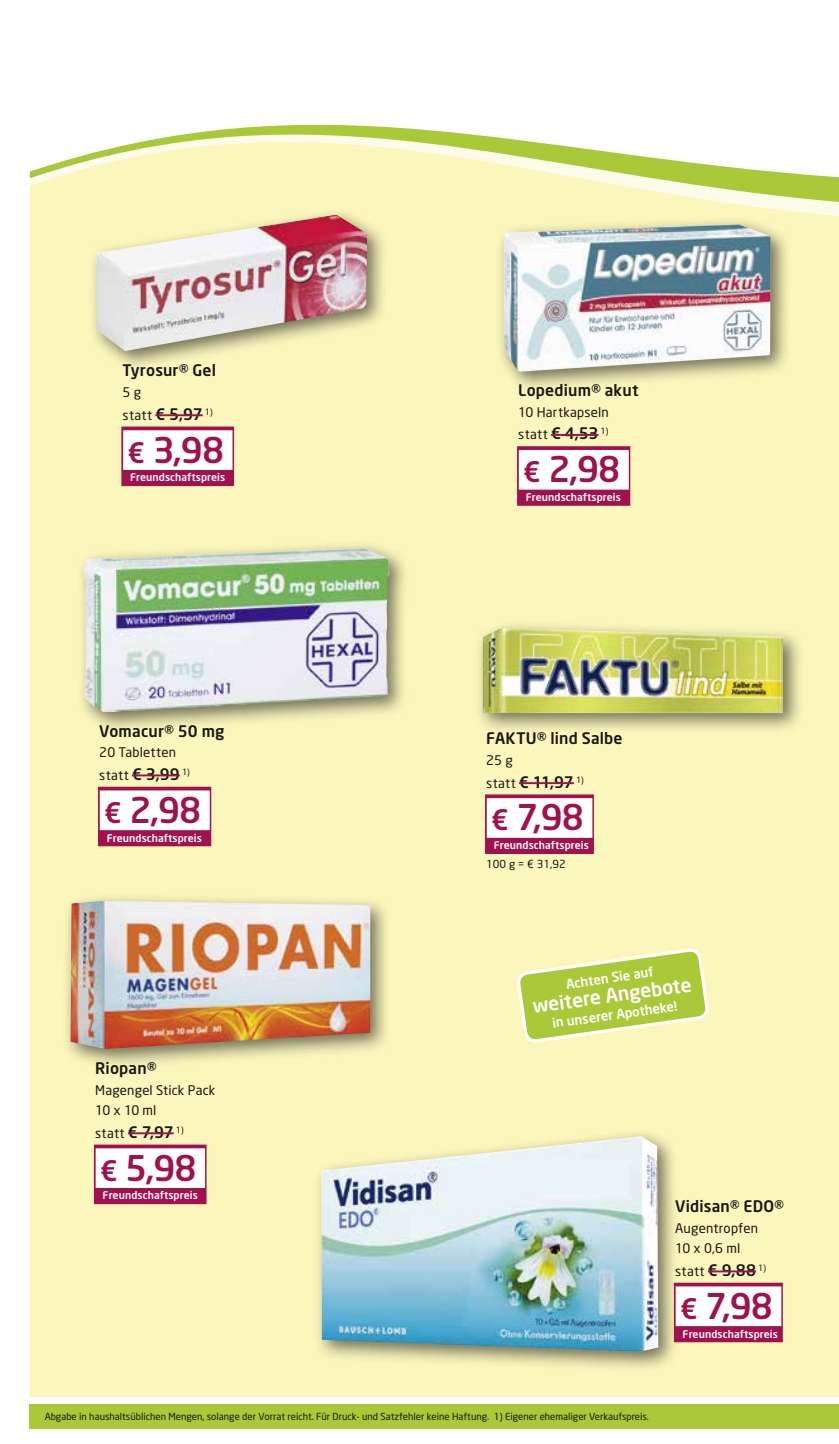
<style>
.page{position:relative;width:839px;height:1444px;background:#fff}
.page>*{position:absolute;margin:0;border:0;box-sizing:border-box;transform-origin:0 0}
.t1{font:500 35px "Neo Sans";letter-spacing:-.025em;color:#a0114d}
.t2{font:500 19.25px "Neo Sans";color:#fff}
.t3{font:500 15.75px "Neo Sans";letter-spacing:.01em;color:#181715}
.t4{font:13.12px/22.8px "Neo Sans";letter-spacing:.015em;color:#181715}
.t5{font:500 13.12px "Neo Sans";color:#fff}
.t6{font:11.03px "Neo Sans";color:#181715}
.t7{font:500 10.5px "Neo Sans";letter-spacing:.01em;color:#fff}
.t8{font:9.62px "Neo Sans";color:#181715}
.s1{font-weight:500;font-size:15.75px}
.s2{font-size:28px}
.s3{font-weight:400;font-size:13.12px}
</style>
<div class="page">
<svg style="left:838px;top:1404px;width:1px;height:25px"></svg>
<div style="left:30px;top:1404px;width:808px;height:25px;background:#a9c938"></div>
<div style="left:30px;top:227px;width:808px;height:1169px;background:#fbf6bb"></div>
<svg style="left:30px;top:124px;width:808px;height:103px;fill:#fbf6bb"></svg>
<svg style="left:517px;top:949px;width:191px;height:93px;background:#c5d96a"></svg>
<div style="left:88px;top:207px;width:300px;height:164px;background:#181715;opacity:.6"></div>
<img style="left:97px;top:215px;width:270px;height:136px">
<div style="left:121px;top:426px;width:113px;height:60px;background:#a0114d"></div>
<div style="left:123px;top:430px;width:109px;height:40px;background:#fff"></div>
<hr style="left:155px;top:414px;width:48px;height:2px;background:#a0114d">
<div style="left:495px;top:216px;width:296px;height:176px;background:#181715;opacity:.6"></div>
<img style="left:503px;top:224px;width:267px;height:148px">
<div style="left:517px;top:446px;width:113px;height:60px;background:#a0114d"></div>
<div style="left:518px;top:450px;width:110px;height:39px;background:#fff"></div>
<hr style="left:551px;top:434px;width:47px;height:2px;background:#a0114d">
<div style="left:474px;top:620px;width:329px;height:114px;background:#181715;opacity:.6"></div>
<img style="left:482px;top:628px;width:300px;height:85px">
<div style="left:485px;top:794px;width:108px;height:60px;background:#a0114d"></div>
<div style="left:486px;top:798px;width:106px;height:40px;background:#fff"></div>
<hr style="left:519px;top:782px;width:54px;height:2px;background:#a0114d">
<div style="left:98px;top:786px;width:113px;height:60px;background:#a0114d"></div>
<div style="left:100px;top:790px;width:110px;height:40px;background:#fff"></div>
<hr style="left:132px;top:774px;width:48px;height:2px;background:#a0114d">
<div style="left:76px;top:540px;width:334px;height:193px;background:#181715;opacity:.6"></div>
<img style="left:84px;top:548px;width:306px;height:164px">
<div style="left:62px;top:892px;width:329px;height:177px;background:#181715;opacity:.6"></div>
<img style="left:70px;top:901px;width:300px;height:148px">
<div style="left:94px;top:1144px;width:112px;height:60px;background:#a0114d"></div>
<div style="left:96px;top:1148px;width:109px;height:40px;background:#fff"></div>
<hr style="left:128px;top:1132px;width:46px;height:2px;background:#a0114d">
<div style="left:313px;top:1128px;width:366px;height:244px;background:#181715;opacity:.6"></div>
<img style="left:321px;top:1136px;width:337px;height:215px">
<div style="left:673px;top:1282px;width:109px;height:60px;background:#a0114d"></div>
<div style="left:675px;top:1286px;width:106px;height:40px;background:#fff"></div>
<hr style="left:707px;top:1270px;width:48px;height:2px;background:#a0114d">
<p class="t3" style="left:123px;top:361px;width:95px">Tyrosur® Gel</p>
<p class="t4" style="left:123px;top:380px;width:92px">5 g<br>statt <span class="s1">€ 5,97</span> <sup>1)</sup></p>
<h1 class="t1" style="left:128px;top:427px;width:98px"><span class="s2">€</span> 3,98</h1>
<p class="t7" style="left:130px;top:471px;width:97px">Freundschaftspreis</p>
<p class="t3" style="left:99px;top:721px;width:127px">Vomacur® 50 mg</p>
<p class="t4" style="left:99px;top:740px;width:92px">20 Tabletten statt <span class="s1">€ 3,99</span> <sup>1)</sup></p>
<h1 class="t1" style="left:104px;top:787px;width:99px"><span class="s2">€</span> 2,98</h1>
<p class="t7" style="left:107px;top:831px;width:97px">Freundschaftspreis</p>
<p class="t3" style="left:95px;top:1058px;width:63px">Riopan®</p>
<p class="t4" style="left:95px;top:1079px;width:122px;line-height:20.3px">Magengel Stick Pack<br>10 x 10 ml</p>
<p class="t4" style="left:95px;top:1121px;width:90px">statt <span class="s1">€ 7,97</span> <sup>1)</sup></p>
<h1 class="t1" style="left:100px;top:1145px;width:98px"><span class="s2">€</span> 5,98</h1>
<p class="t7" style="left:103px;top:1189px;width:97px">Freundschaftspreis</p>
<p class="t3" style="left:518px;top:380px;width:122px">Lopedium® akut</p>
<p class="t4" style="left:518px;top:400px;width:92px">10 Hartkapseln statt <span class="s1">€ 4,53</span> <sup>1)</sup></p>
<h1 class="t1" style="left:523px;top:447px;width:99px"><span class="s2">€</span> 2,98</h1>
<p class="t7" style="left:525px;top:490px;width:97px">Freundschaftspreis</p>
<p class="t3" style="left:486px;top:728px;width:138px">FAKTU® lind Salbe</p>
<p class="t4" style="left:486px;top:748px;width:28px">25 g</p>
<p class="t3" style="left:486px;top:772px;width:99px"><span class="s3">statt</span> € 11,97 <sup>1)</sup></p>
<h1 class="t1" style="left:491px;top:795px;width:94px"><span class="s2">€</span> 7,98</h1>
<p class="t7" style="left:493px;top:838px;width:97px">Freundschaftspreis</p>
<p class="t6" style="left:486px;top:857px;width:81px">100 g = € 31,92</p>
<p class="t5" style="left:565px;top:976px;width:89px;rotate:-8deg">Achten Sie auf</p>
<h2 class="t2" style="left:531px;top:994px;width:161px;rotate:-8deg">weitere Angebote</h2>
<p class="t5" style="left:551px;top:1014px;width:127px;rotate:-8deg">in unserer Apotheke!</p>
<p class="t3" style="left:675px;top:1196px;width:110px">Vidisan® EDO®</p>
<p class="t4" style="left:675px;top:1217px;width:84px;line-height:20.3px">Augentropfen<br>10 x 0,6 ml</p>
<p class="t4" style="left:675px;top:1259px;width:92px">statt <span class="s1">€ 9,88</span> <sup>1)</sup></p>
<h1 class="t1" style="left:680px;top:1283px;width:94px"><span class="s2">€</span> 7,98</h1>
<p class="t7" style="left:682px;top:1327px;width:97px">Freundschaftspreis</p>
<p class="t8" style="left:45px;top:1411px;width:605px">Abgabe in haushaltsüblichen Mengen, solange der Vorrat reicht. Für Druck- und Satzfehler keine Haftung. 1) Eigener ehemaliger Verkaufspreis.</p>
</div>
